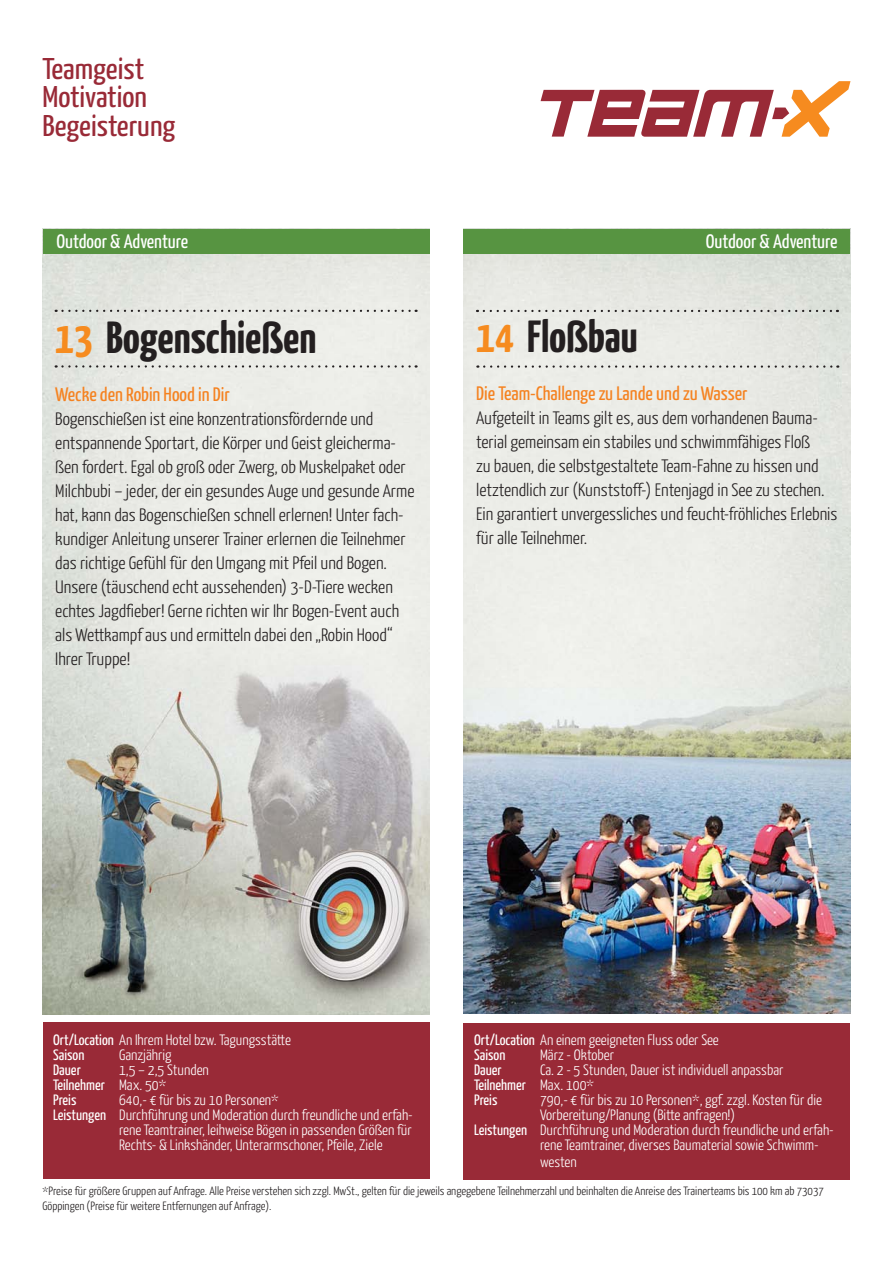
<style>
.page{position:relative;width:893px;height:1263px;background:#fff}
.page>*{position:absolute;margin:0;border:0;box-sizing:border-box;transform-origin:0 0}
.t1{font:700 45px "Yanone Kaffeesatz";color:#231f20;scale:1.05 1}
.t2{font:30px/28.5px "Yanone Kaffeesatz";color:#992a37;scale:1.09 1}
.t3{font:19.5px "Yanone Kaffeesatz";color:#f58220;scale:1.05 1}
.t4{font:19.5px "Yanone Kaffeesatz";color:#fff;scale:1.05 1}
.t5{font:300 18px/24px "Yanone Kaffeesatz";color:#231f20;scale:1.05 1}
.t6{font:300 15px/15px "Yanone Kaffeesatz";color:#fff;scale:1.05 1}
.t7{font:15px "Yanone Kaffeesatz";color:#fff;scale:1.05 1}
.t8{font:300 12px/15px "Yanone Kaffeesatz";color:#231f20;scale:1.05 1}
.s1{color:#f68b1f}
.s2{font-weight:400}
</style>
<div class="page">
<svg style="left:541px;top:81px;width:309px;height:56px"></svg>
<img style="left:43px;top:254px;width:386px;height:760px">
<svg style="left:56px;top:310px;width:361px;height:2px"></svg>
<svg style="left:56px;top:365px;width:361px;height:3px"></svg>
<div style="left:43px;top:1022px;width:386px;height:157px;background:#992a37"></div>
<div style="left:43px;top:229px;width:386px;height:25px;background:#579441"></div>
<img style="left:463px;top:254px;width:387px;height:760px">
<svg style="left:484px;top:310px;width:354px;height:2px"></svg>
<svg style="left:484px;top:365px;width:354px;height:3px"></svg>
<div style="left:463px;top:1023px;width:387px;height:156px;background:#992a37"></div>
<div style="left:463px;top:229px;width:387px;height:25px;background:#579441"></div>
<h2 class="t2" style="left:43px;top:53px;width:123px">Teamgeist<br>Motivation<br>Begeisterung</h2>
<p class="t4" style="left:56px;top:230px;width:127px">Outdoor &amp; Adventure</p>
<h1 class="t1" style="left:55px;top:310px;width:250px"><span class="s1">13</span> Bogenschießen</h1>
<p class="t3" style="left:55px;top:382px;width:168px">Wecke den Robin Hood in Dir</p>
<p class="t5" style="left:55px;top:406px;width:344px">Bogenschießen ist eine konzentrationsfördernde und entspannende Sportart, die Körper und Geist gleicherma&shy;ßen fordert. Egal ob groß oder Zwerg, ob Muskelpaket oder Milchbubi – jeder, der ein gesundes Auge und gesunde Arme hat, kann das Bogenschießen schnell erlernen! Unter fach&shy;kundiger Anleitung unserer Trainer erlernen die Teilnehmer das richtige Gefühl für den Umgang mit Pfeil und Bogen.<br>Unsere (täuschend echt aussehenden) 3-D-Tiere wecken echtes Jagdfieber! Gerne richten wir Ihr Bogen-Event auch als Wettkampf aus und ermitteln dabei den „Robin Hood“ Ihrer Truppe!</p>
<p class="t4" style="left:706px;top:230px;width:127px">Outdoor &amp; Adventure</p>
<h1 class="t1" style="left:476px;top:309px;width:156px"><span class="s1">14</span> Floßbau</h1>
<p class="t3" style="left:476px;top:382px;width:260px">Die Team-Challenge zu Lande und zu Wasser</p>
<p class="t5" style="left:476px;top:406px;width:346px">Aufgeteilt in Teams gilt es, aus dem vorhandenen Bauma&shy;terial gemeinsam ein stabiles und schwimmfähiges Floß<br>zu bauen, die selbstgestaltete Team-Fahne zu hissen und letztendlich zur (Kunststoff-) Entenjagd in See zu stechen.<br>Ein garantiert unvergessliches und feucht-fröhliches Erlebnis für alle Teilnehmer.</p>
<p class="t6" style="left:53px;top:1032px;width:228px"><span class="s2">Ort/Location</span> An Ihrem Hotel bzw. Tagungsstätte<br><span class="s2">Saison</span></p>
<p class="t6" style="left:119px;top:1047px;width:51px">Ganzjährig</p>
<p class="t6" style="left:53px;top:1062px;width:150px;text-indent:66px">1,5 – 2,5 Stunden<br><span class="s2">Teilnehmer</span> Max. 50*<br><span class="s2">Preis</span></p>
<p class="t7" style="left:53px;top:1061px;width:28px">Dauer</p>
<p class="t6" style="left:119px;top:1092px;width:153px">640,- € für bis zu 10 Personen*</p>
<p class="t6" style="left:53px;top:1107px;width:344px"><span class="s2">Leistungen</span> Durchführung und Moderation durch freundliche und erfah-</p>
<p class="t6" style="left:119px;top:1122px;width:280px">rene Teamtrainer, leihweise Bögen in passenden Größen für</p>
<p class="t6" style="left:119px;top:1137px;width:252px">Rechts- &amp; Linkshänder, Unterarmschoner, Pfeile, Ziele</p>
<p class="t6" style="left:474px;top:1032px;width:235px"><span class="s2">Ort/Location</span> An einem geeigneten Fluss oder See<br><span class="s2">Saison</span></p>
<p class="t6" style="left:540px;top:1047px;width:72px">März - Oktober</p>
<p class="t6" style="left:474px;top:1062px;width:296px;text-indent:66px">Ca. 2 - 5 Stunden, Dauer ist individuell anpassbar<br><span class="s2">Teilnehmer</span> Max. 100*<br><span class="s2">Preis</span></p>
<p class="t7" style="left:474px;top:1061px;width:28px">Dauer</p>
<p class="t6" style="left:540px;top:1092px;width:270px">790,- € für bis zu 10 Personen*, ggf. zzgl. Kosten für die</p>
<p class="t6" style="left:540px;top:1107px;width:187px">Vorbereitung/Planung (Bitte anfragen!)</p>
<p class="t6" style="left:474px;top:1122px;width:344px"><span class="s2">Leistungen</span> Durchführung und Moderation durch freundliche und erfah-</p>
<p class="t6" style="left:540px;top:1137px;width:267px">rene Teamtrainer, diverses Baumaterial sowie Schwimm-</p>
<p class="t6" style="left:540px;top:1154px;width:36px">westen</p>
<p class="t8" style="left:43px;top:1183px;width:746px">*Preise für größere Gruppen auf Anfrage. Alle Preise verstehen sich zzgl. MwSt., gelten für die jeweils angegebene Teilnehmerzahl und beinhalten die Anreise des Trainerteams bis 100 km ab 73037<br>Göppingen (Preise für weitere Entfernungen auf Anfrage).</p>
</div>
